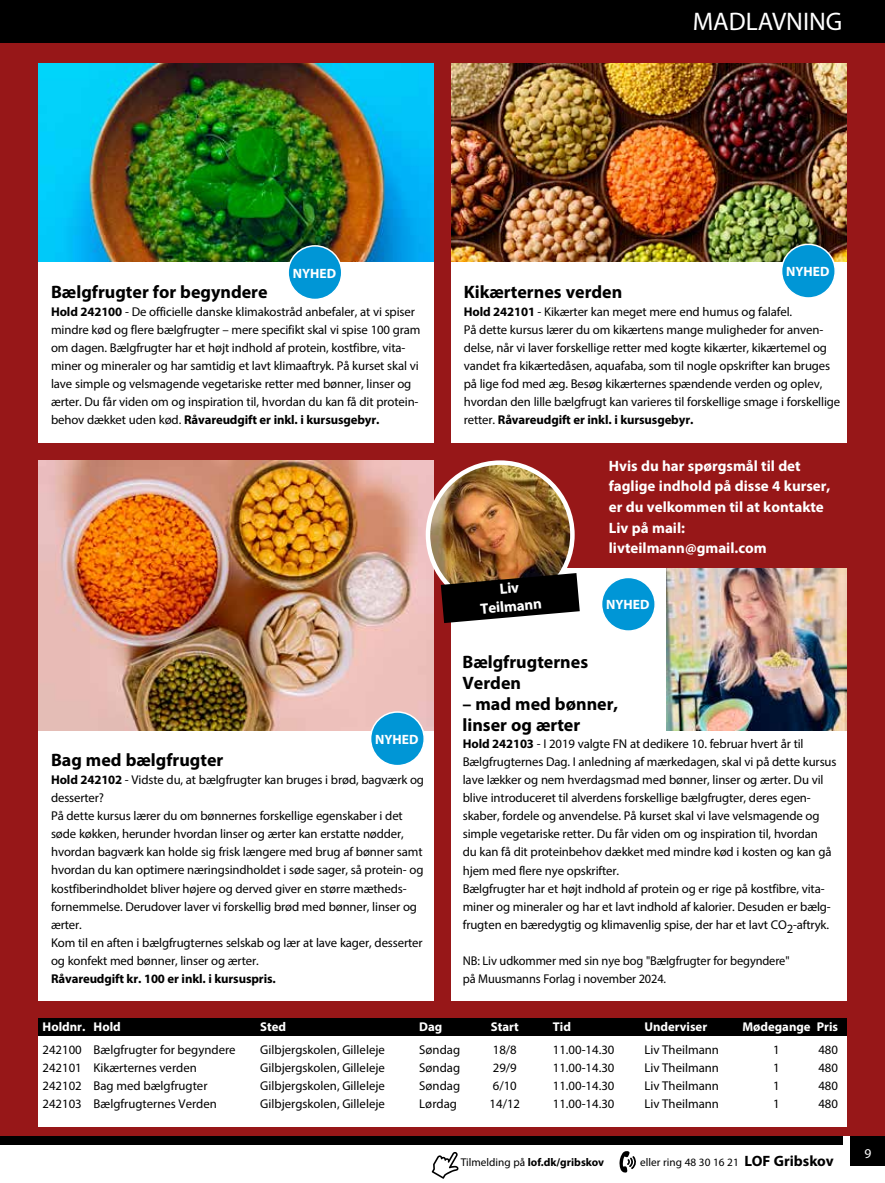
<style>
.page{position:relative;width:885px;height:1183px;background:#fff}
.page>*{position:absolute;margin:0;border:0;box-sizing:border-box;transform-origin:0 0}
.t1{font:25.5px "Myriad Pro";color:#fff}
.t2{font:700 18px/21px "Myriad Pro";color:#000}
.t3{font:700 15px/20.5px "Myriad Pro";color:#fff}
.t4{font:700 13.5px "Myriad Pro";color:#fff}
.t5{font:13.5px "Myriad Pro";color:#fff}
.t6{font:12.75px/18px "Myriad Pro";letter-spacing:-.01em;color:#000}
.t7{font:700 12.75px "Myriad Pro";color:#fff}
.t8{font:700 12.75px "Myriad Pro";letter-spacing:-.01em;color:#000}
.t9{font:11.25px "Myriad Pro";color:#000}
.t10{font:700 11.25px "Myriad Pro";color:#000}
.s1{font-weight:700}
.s2{font-weight:400}
.s3{font-weight:700;font-size:15px}
</style>
<div class="page">
<div style="left:0;top:43px;width:884px;height:1092px;background:#971718"></div>
<img style="left:38px;top:64px;width:396px;height:198px">
<div style="left:0;top:0;width:884px;height:43px;background:#000"></div>
<div style="left:850px;top:1135px;width:34px;height:30px;background:#000"></div>
<div style="left:0;top:1135px;width:842px;height:9px;background:#000"></div>
<svg style="left:431px;top:1152px;width:27px;height:26px"></svg>
<svg style="left:619px;top:1151px;width:17px;height:21px"></svg>
<div style="left:38px;top:712px;width:396px;height:288px;background:#fff"></div>
<div style="left:38px;top:262px;width:396px;height:180px;background:#fff"></div>
<div style="left:38px;top:1018px;width:808px;height:17px;background:#000"></div>
<div style="left:38px;top:1035px;width:808px;height:91px;background:#fff"></div>
<div style="left:451px;top:262px;width:395px;height:180px;background:#fff"></div>
<img style="left:38px;top:460px;width:396px;height:270px">
<img style="left:451px;top:64px;width:395px;height:198px">
<div style="left:370px;top:711px;width:54px;height:54px;background:#0096d6;border-radius:50%"></div>
<div style="left:370px;top:711px;width:55px;height:55px;border:2px solid #fff;border-radius:50%"></div>
<div style="left:288px;top:246px;width:54px;height:53px;background:#0096d6;border-radius:50%"></div>
<div style="left:287px;top:245px;width:55px;height:55px;border:2px solid #fff;border-radius:50%"></div>
<div style="left:781px;top:244px;width:54px;height:54px;background:#0096d6;border-radius:50%"></div>
<div style="left:780px;top:243px;width:55px;height:55px;border:2px solid #fff;border-radius:50%"></div>
<div style="left:451px;top:568px;width:395px;height:432px;background:#fff"></div>
<div style="left:601px;top:577px;width:54px;height:54px;background:#0096d6;border-radius:50%"></div>
<div style="left:600px;top:576px;width:55px;height:55px;border:2px solid #fff;border-radius:50%"></div>
<img style="left:666px;top:568px;width:180px;height:162px">
<img style="left:428px;top:462px;width:144px;height:128px">
<div style="left:425px;top:460px;width:149px;height:149px;border:4px solid #fff;border-radius:50%"></div>
<svg style="left:441px;top:573px;width:138px;height:50px"></svg>
<h1 class="t1" style="left:692px;top:5px;width:151px">MADLAVNING</h1>
<p class="t4" style="left:293px;top:264px;width:45px">NYHED</p>
<p class="t4" style="left:786px;top:263px;width:45px">NYHED</p>
<h2 class="t2" style="left:51px;top:281px;width:218px">Bælgfrugter for begyndere</h2>
<h2 class="t2" style="left:463px;top:281px;width:160px">Kikærternes verden</h2>
<p class="t6" style="left:51px;top:302px;width:371px"><span class="s1">Hold 242100</span> - De officielle danske klimakostråd anbefaler, at vi spiser mindre kød og flere bælgfrugter – mere specifikt skal vi spise 100 gram om dagen. Bælgfrugter har et højt indhold af protein, kostfibre, vita&shy;miner og mineraler og har samtidig et lavt klimaaftryk. På kurset skal vi lave simple og velsmagende vegetariske retter med bønner, linser og ærter. Du får viden om og inspiration til, hvordan du kan få dit protein&shy;behov dækket uden kød. <span class="s1">Råvareudgift er inkl. i kursusgebyr.</span></p>
<p class="t4" style="left:375px;top:730px;width:45px">NYHED</p>
<h2 class="t2" style="left:51px;top:749px;width:174px">Bag med bælgfrugter</h2>
<p class="t6" style="left:51px;top:770px;width:374px"><span class="s1">Hold 242102</span> - Vidste du, at bælgfrugter kan bruges i brød, bagværk og desserter?<br>På dette kursus lærer du om bønnernes forskellige egenskaber i det søde køkken, herunder hvordan linser og ærter kan erstatte nødder, hvordan bagværk kan holde sig frisk længere med brug af bønner samt hvordan du kan optimere næringsindholdet i søde sager, så protein- og kostfiberindholdet bliver højere og derved giver en større mætheds&shy;fornemmelse. Derudover laver vi forskellig brød med bønner, linser og ærter.<br>Kom til en aften i bælgfrugternes selskab og lær at lave kager, desserter og konfekt med bønner, linser og ærter.</p>
<p class="t8" style="left:51px;top:969px;width:226px">Råvareudgift kr. 100 er inkl. i kursuspris.</p>
<p class="t6" style="left:463px;top:302px;width:378px"><span class="s1">Hold 242101</span> - Kikærter kan meget mere end humus og falafel.<br>På dette kursus lærer du om kikærtens mange muligheder for anven&shy;delse, når vi laver forskellige retter med kogte kikærter, kikærtemel og vandet fra kikærtedåsen, aquafaba, som til nogle opskrifter kan bruges på lige fod med æg. Besøg kikærternes spændende verden og oplev, hvordan den lille bælgfrugt kan varieres til forskellige smage i forskellige retter. <span class="s1">Råvareudgift er inkl. i kursusgebyr.</span></p>
<p class="t3" style="left:478px;top:581px;width:63px;line-height:18px;text-align:center;rotate:-5deg">Liv<br>Teilmann</p>
<p class="t3" style="left:608px;top:455px;width:223px">Hvis du har spørgsmål til det faglige indhold på disse 4 kurser, er du velkommen til at kontakte<br>Liv på mail: livteilmann@gmail.com</p>
<p class="t4" style="left:606px;top:595px;width:45px">NYHED</p>
<h2 class="t2" style="left:462px;top:650px;width:127px">Bælgfrugternes<br>Verden</h2>
<h2 class="t2" style="left:462px;top:692px;width:157px">– mad med bønner, linser og ærter</h2>
<p class="t6" style="left:462px;top:734px;width:375px"><span class="s1">Hold 242103</span> - I 2019 valgte FN at dedikere 10. februar hvert år til Bælgfrugternes Dag. I anledning af mærkedagen, skal vi på dette kursus lave lækker og nem hverdagsmad med bønner, linser og ærter. Du vil blive introduceret til alverdens forskellige bælgfrugter, deres egen&shy;skaber, fordele og anvendelse. På kurset skal vi lave velsmagende og simple vegetariske retter. Du får viden om og inspiration til, hvordan<br>du kan få dit proteinbehov dækket med mindre kød i kosten og kan gå hjem med flere nye opskrifter.<br>Bælgfrugter har et højt indhold af protein og er rige på kostfibre, vita&shy;miner og mineraler og har et lavt indhold af kalorier. Desuden er bælg&shy;frugten en bæredygtig og klimavenlig spise, der har et lavt CO2-aftryk.</p>
<p class="t6" style="left:462px;top:950px;width:328px">NB: Liv udkommer med sin nye bog "Bælgfrugter for begyndere" på Muusmanns Forlag i november 2024.</p>
<p class="t7" style="left:43px;top:1018px;width:80px">Holdnr. Hold</p>
<p class="t7" style="left:260px;top:1018px;width:27px">Sted</p>
<p class="t7" style="left:419px;top:1018px;width:25px">Dag</p>
<p class="t7" style="left:491px;top:1018px;width:29px">Start</p>
<p class="t7" style="left:553px;top:1018px;width:20px">Tid</p>
<p class="t7" style="left:644px;top:1018px;width:64px">Underviser</p>
<p class="t7" style="left:742px;top:1018px;width:97px">Mødegange Pris</p>
<p class="t6" style="left:43px;top:1039px;width:195px">242100 Bælgfrugter for begyndere</p>
<p class="t6" style="left:260px;top:1039px;width:126px">Gilbjergskolen, Gilleleje</p>
<p class="t6" style="left:419px;top:1039px;width:42px">Søndag</p>
<p class="t6" style="left:493px;top:1039px;width:25px">18/8</p>
<p class="t6" style="left:553px;top:1039px;width:63px">11.00-14.30</p>
<p class="t6" style="left:644px;top:1039px;width:76px">Liv Theilmann</p>
<p class="t6" style="left:773px;top:1039px;width:8px">1</p>
<p class="t6" style="left:818px;top:1039px;width:21px">480</p>
<p class="t6" style="left:43px;top:1057px;width:156px">242101 Kikærternes verden</p>
<p class="t6" style="left:260px;top:1057px;width:126px">Gilbjergskolen, Gilleleje</p>
<p class="t6" style="left:419px;top:1057px;width:42px">Søndag</p>
<p class="t6" style="left:493px;top:1057px;width:25px">29/9</p>
<p class="t6" style="left:553px;top:1057px;width:63px">11.00-14.30</p>
<p class="t6" style="left:644px;top:1057px;width:76px">Liv Theilmann</p>
<p class="t6" style="left:773px;top:1057px;width:8px">1</p>
<p class="t6" style="left:818px;top:1057px;width:21px">480</p>
<p class="t6" style="left:43px;top:1075px;width:166px">242102 Bag med bælgfrugter</p>
<p class="t6" style="left:260px;top:1075px;width:126px">Gilbjergskolen, Gilleleje</p>
<p class="t6" style="left:419px;top:1075px;width:42px">Søndag</p>
<p class="t6" style="left:493px;top:1075px;width:25px">6/10</p>
<p class="t6" style="left:553px;top:1075px;width:63px">11.00-14.30</p>
<p class="t6" style="left:644px;top:1075px;width:76px">Liv Theilmann</p>
<p class="t6" style="left:773px;top:1075px;width:8px">1</p>
<p class="t6" style="left:818px;top:1075px;width:21px">480</p>
<p class="t6" style="left:43px;top:1093px;width:176px">242103 Bælgfrugternes Verden</p>
<p class="t6" style="left:260px;top:1093px;width:126px">Gilbjergskolen, Gilleleje</p>
<p class="t6" style="left:419px;top:1093px;width:39px">Lørdag</p>
<p class="t6" style="left:489px;top:1093px;width:32px">14/12</p>
<p class="t6" style="left:553px;top:1093px;width:63px">11.00-14.30</p>
<p class="t6" style="left:644px;top:1093px;width:76px">Liv Theilmann</p>
<p class="t6" style="left:773px;top:1093px;width:8px">1</p>
<p class="t6" style="left:818px;top:1093px;width:21px">480</p>
<p class="t10" style="left:461px;top:1154px;width:145px"><span class="s2">Tilmelding på</span> lof.dk/gribskov</p>
<p class="t9" style="left:640px;top:1154px;width:195px">eller ring 48 30 16 21 <span class="s3">LOF Gribskov</span></p>
<p class="t5" style="left:864px;top:1144px;width:8px">9</p>
</div>
